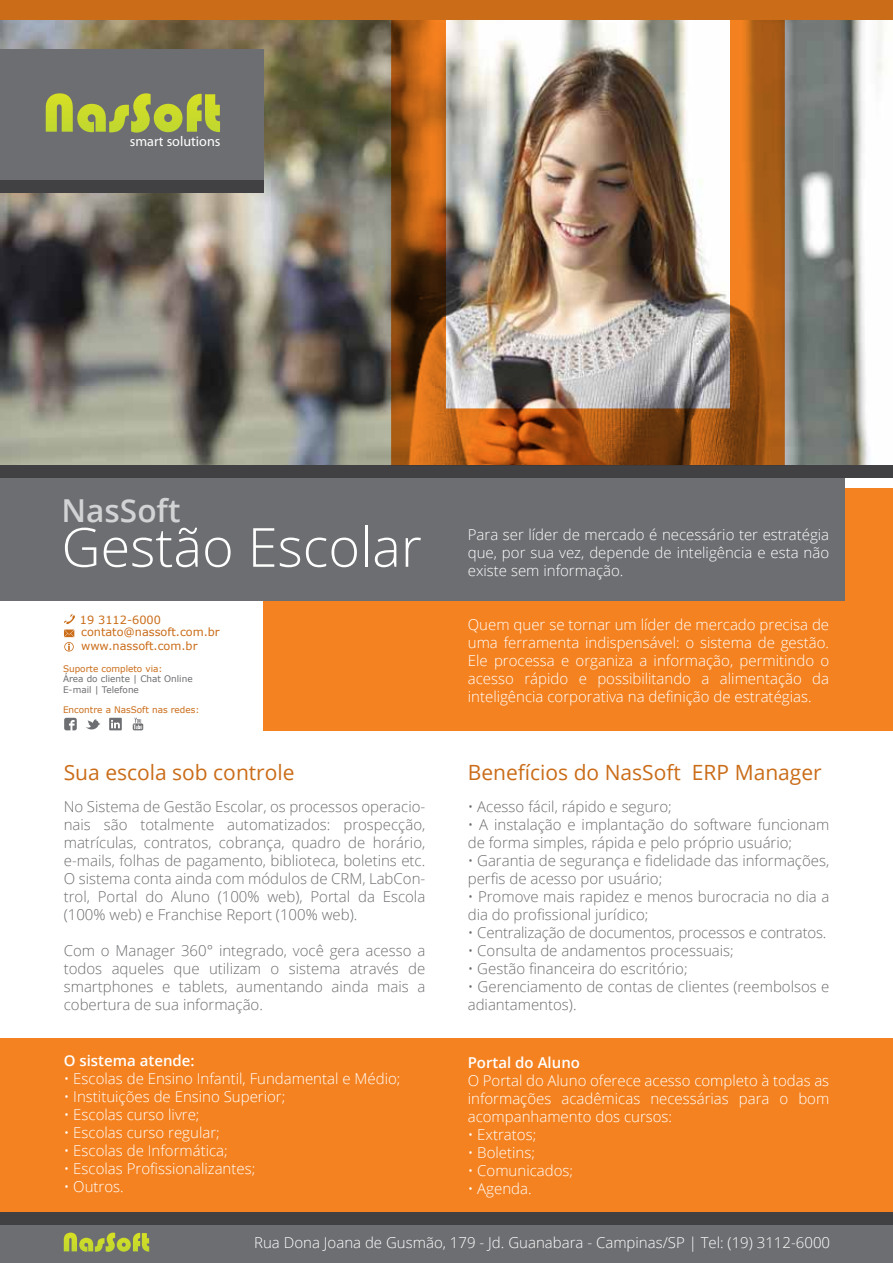
<style>
.page{position:relative;width:893px;height:1263px;background:#fff}
.page>*{position:absolute;margin:0;border:0;box-sizing:border-box;transform-origin:0 0}
.t1{font:300 54px "Open Sans";color:#fff}
.t2{font:600 31.65px "Open Sans";color:#d1d3d4}
.t3{font:21px "Open Sans";color:#ca6c18}
.t4{font:300 15px/18px "Open Sans";color:#6d6e71}
.t5{font:300 15px/18px "Open Sans";color:#fff;text-align:justify}
.t6{font:600 15px "Open Sans";color:#fff}
.t7{font:14.1px "Myriad Pro";color:#fff}
.t8{font:11.25px "Verdana";color:#ca6c18}
.t9{font:9px "Verdana";color:#ca6c18}
.t10{font:9px/10.8px "Verdana";color:#6d6e71}
</style>
<div class="page">
<div style="left:0;top:1038px;width:893px;height:225px;background:#f58220"></div>
<img style="left:0;top:19px;width:893px;height:446px">
<svg style="left:133px;top:718px;width:10px;height:12px"></svg>
<svg style="left:86px;top:719px;width:14px;height:11px"></svg>
<svg style="left:109px;top:718px;width:13px;height:12px"></svg>
<svg style="left:64px;top:718px;width:13px;height:12px"></svg>
<div style="left:264px;top:488px;width:629px;height:243px;background:#f58220"></div>
<div style="left:0;top:465px;width:845px;height:135px;background:#6d6e71"></div>
<div style="left:0;top:465px;width:893px;height:12px;background:#414042"></div>
<img style="left:391px;top:19px;width:394px;height:446px">
<div style="left:0;top:50px;width:264px;height:135px;background:#6d6e71"></div>
<svg style="left:46px;top:93px;width:174px;height:40px"></svg>
<div style="left:0;top:180px;width:264px;height:12px;background:#414042"></div>
<div style="left:0;top:0;width:893px;height:19px;background:#ca6c18"></div>
<svg style="left:64px;top:614px;width:11px;height:37px"></svg>
<div style="left:0;top:1217px;width:893px;height:46px;background:#6d6e71"></div>
<div style="left:0;top:1212px;width:893px;height:12px;background:#414042"></div>
<svg style="left:64px;top:1232px;width:85px;height:20px"></svg>
<p class="t7" style="left:130px;top:133px;width:92px">smart solutions</p>
<h2 class="t2" style="left:62px;top:489px;width:121px">NasSoft</h2>
<h1 class="t1" style="left:62px;top:510px;width:362px">Gestão Escolar</h1>
<p class="t8" style="left:80px;top:612px;width:83px">19 3112-6000</p>
<p class="t8" style="left:81px;top:624px;width:140px">contato@nassoft.com.br</p>
<p class="t8" style="left:81px;top:638px;width:118px">www.nassoft.com.br</p>
<p class="t9" style="left:63px;top:662px;width:101px">Suporte completo via:</p>
<p class="t10" style="left:63px;top:674px;width:131px">Área do cliente | Chat Online<br>E-mail | Telefone</p>
<p class="t9" style="left:63px;top:704px;width:138px">Encontre a NasSoft nas redes:</p>
<h3 class="t3" style="left:64px;top:757px;width:232px">Sua escola sob controle</h3>
<p class="t4" style="left:64px;top:797px;width:363px;text-align:justify">No Sistema de Gestão Escolar, os processos operacio&shy;nais são totalmente automatizados: prospecção, matrículas, contratos, cobrança, quadro de horário, e-mails, folhas de pagamento, biblioteca, boletins etc.<br>O sistema conta ainda com módulos de CRM, LabCon&shy;trol, Portal do Aluno (100% web), Portal da Escola (100% web) e Franchise Report (100% web).</p>
<p class="t4" style="left:64px;top:941px;width:363px;text-align:justify">Com o Manager 360° integrado, você gera acesso a todos aqueles que utilizam o sistema através de smartphones e tablets, aumentando ainda mais a cobertura de sua informação.</p>
<p class="t6" style="left:64px;top:1050px;width:132px">O sistema atende:</p>
<p class="t5" style="left:64px;top:1069px;width:338px">• Escolas de Ensino Infantil, Fundamental e Médio;</p>
<p class="t5" style="left:64px;top:1087px;width:223px">• Instituições de Ensino Superior;</p>
<p class="t5" style="left:64px;top:1105px;width:137px">• Escolas curso livre;</p>
<p class="t5" style="left:64px;top:1123px;width:157px">• Escolas curso regular;</p>
<p class="t5" style="left:64px;top:1141px;width:166px">• Escolas de Informática;</p>
<p class="t5" style="left:64px;top:1159px;width:193px">• Escolas Profissionalizantes;</p>
<p class="t5" style="left:64px;top:1177px;width:62px">• Outros.</p>
<p class="t5" style="left:468px;top:525px;width:363px">Para ser líder de mercado é necessário ter estratégia que, por sua vez, depende de inteligência e esta não existe sem informação.</p>
<p class="t5" style="left:468px;top:615px;width:363px">Quem quer se tornar um líder de mercado precisa de uma ferramenta indispensável: o sistema de gestão.<br>Ele processa e organiza a informação, permitindo o acesso rápido e possibilitando a alimentação da inteligência corporativa na definição de estratégias.</p>
<h3 class="t3" style="left:468px;top:757px;width:355px">Benefícios do NasSoft ERP Manager</h3>
<p class="t4" style="left:468px;top:797px;width:206px">• Acesso fácil, rápido e seguro;</p>
<p class="t4" style="left:468px;top:815px;width:363px">• A instalação e implantação do software funcionam de forma simples, rápida e pelo próprio usuário;</p>
<p class="t4" style="left:468px;top:851px;width:363px">• Garantia de segurança e fidelidade das informações, perfis de acesso por usuário;</p>
<p class="t4" style="left:468px;top:887px;width:363px">• Promove mais rapidez e menos burocracia no dia a dia do profissional jurídico;</p>
<p class="t4" style="left:468px;top:923px;width:360px">• Centralização de documentos, processos e contratos.</p>
<p class="t4" style="left:468px;top:941px;width:268px">• Consulta de andamentos processuais;</p>
<p class="t4" style="left:468px;top:959px;width:221px">• Gestão financeira do escritório;</p>
<p class="t4" style="left:468px;top:977px;width:363px">• Gerenciamento de contas de clientes (reembolsos e adiantamentos).</p>
<p class="t6" style="left:468px;top:1052px;width:114px">Portal do Aluno</p>
<p class="t5" style="left:468px;top:1071px;width:363px">O Portal do Aluno oferece acesso completo à todas as informações acadêmicas necessárias para o bom acompanhamento dos cursos:</p>
<p class="t5" style="left:468px;top:1125px;width:70px">• Extratos;</p>
<p class="t5" style="left:468px;top:1143px;width:69px">• Boletins;</p>
<p class="t5" style="left:468px;top:1161px;width:107px">• Comunicados;</p>
<p class="t5" style="left:468px;top:1179px;width:65px">• Agenda.</p>
<p class="t5" style="left:254px;top:1233px;width:577px">Rua Dona Joana de Gusmão, 179 - Jd. Guanabara - Campinas/SP | Tel: (19) 3112-6000</p>
</div>
